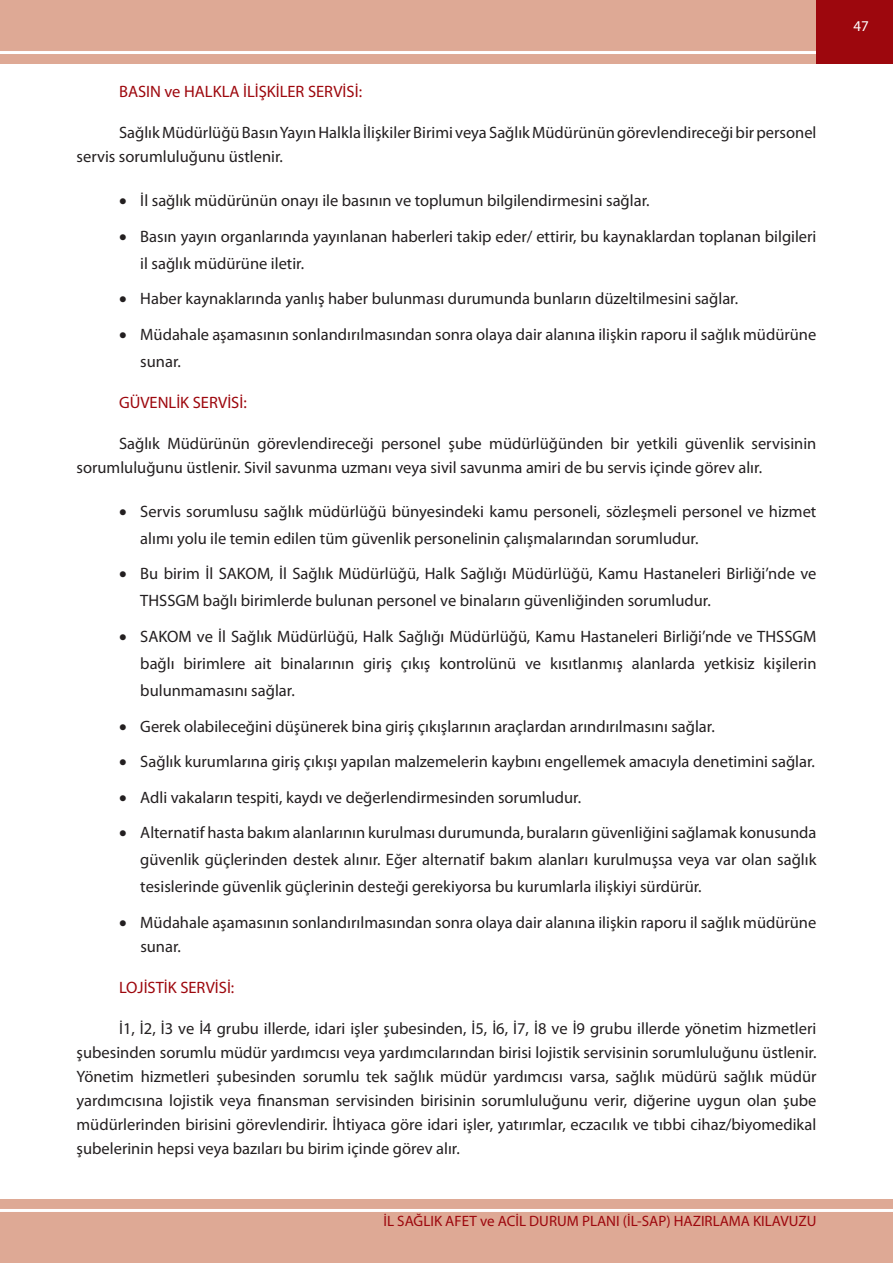
<style>
.page{position:relative;width:893px;height:1263px;background:#fff}
.page>*{position:absolute;margin:0;border:0;box-sizing:border-box;transform-origin:0 0}
.t1{font:16.5px/24px "Myriad Pro";color:#231f20}
.t2{font:16.5px "Myriad Pro";color:#9d070d}
.t3{font:15px "Myriad Pro";color:#9d070d}
.t4{font:15px "Myriad Pro";color:#fff}
</style>
<div class="page">
<div style="left:0;top:1199px;width:893px;height:64px;background:#dea995"></div>
<hr style="left:0;top:1209px;width:893px;height:3px;background:#fff">
<div style="left:0;top:0;width:893px;height:64px;background:#dea995"></div>
<hr style="left:0;top:51px;width:893px;height:3px;background:#fff">
<div style="left:816px;top:0;width:77px;height:64px;background:#9d070d"></div>
<p class="t2" style="left:119px;top:82px;width:244px">BASIN ve HALKLA İLİŞKİLER SERVİSİ:</p>
<p class="t1" style="left:77px;top:121px;width:741px;text-indent:43px">Sağlık Müdürlüğü Basın Yayın Halkla İlişkiler Birimi veya Sağlık Müdürünün görevlendireceği bir personel servis sorumluluğunu üstlenir.</p>
<p class="t1" style="left:119px;top:189px;width:532px">• İl sağlık müdürünün onayı ile basının ve toplumun bilgilendirmesini sağlar.</p>
<p class="t1" style="left:140px;top:223px;width:678px;line-height:27px;text-indent:-21px">• Basın yayın organlarında yayınlanan haberleri takip eder/ ettirir, bu kaynaklardan toplanan bilgileri il sağlık müdürüne iletir.</p>
<p class="t1" style="left:119px;top:287px;width:621px">• Haber kaynaklarında yanlış haber bulunması durumunda bunların düzeltilmesini sağlar.</p>
<p class="t1" style="left:140px;top:321px;width:678px;line-height:27px;text-indent:-21px">• Müdahale aşamasının sonlandırılmasından sonra olaya dair alanına ilişkin raporu il sağlık müdürüne sunar.</p>
<p class="t2" style="left:119px;top:392px;width:129px">GÜVENLİK SERVİSİ:</p>
<p class="t1" style="left:77px;top:431px;width:741px;text-indent:43px">Sağlık Müdürünün görevlendireceği personel şube müdürlüğünden bir yetkili güvenlik servisinin sorumluluğunu üstlenir. Sivil savunma uzmanı veya sivil savunma amiri de bu servis içinde görev alır.</p>
<p class="t1" style="left:140px;top:498px;width:678px;line-height:27px;text-indent:-21px">• Servis sorumlusu sağlık müdürlüğü bünyesindeki kamu personeli, sözleşmeli personel ve hizmet alımı yolu ile temin edilen tüm güvenlik personelinin çalışmalarından sorumludur.</p>
<p class="t1" style="left:140px;top:560px;width:678px;line-height:27px;text-indent:-21px">• Bu birim İl SAKOM, İl Sağlık Müdürlüğü, Halk Sağlığı Müdürlüğü, Kamu Hastaneleri Birliği’nde ve<br>THSSGM bağlı birimlerde bulunan personel ve binaların güvenliğinden sorumludur.</p>
<p class="t1" style="left:140px;top:623px;width:678px;line-height:27px;text-align:justify;text-indent:-21px">• SAKOM ve İl Sağlık Müdürlüğü, Halk Sağlığı Müdürlüğü, Kamu Hastaneleri Birliği’nde ve THSSGM bağlı birimlere ait binalarının giriş çıkış kontrolünü ve kısıtlanmış alanlarda yetkisiz kişilerin bulunmamasını sağlar.</p>
<p class="t1" style="left:119px;top:714px;width:597px">• Gerek olabileceğini düşünerek bina giriş çıkışlarının araçlardan arındırılmasını sağlar.</p>
<p class="t1" style="left:119px;top:749px;width:697px">• Sağlık kurumlarına giriş çıkışı yapılan malzemelerin kaybını engellemek amacıyla denetimini sağlar.</p>
<p class="t1" style="left:119px;top:785px;width:464px">• Adli vakaların tespiti, kaydı ve değerlendirmesinden sorumludur.</p>
<p class="t1" style="left:140px;top:819px;width:678px;line-height:27px;text-align:justify;text-indent:-21px">• Alternatif hasta bakım alanlarının kurulması durumunda, buraların güvenliğini sağlamak konusunda güvenlik güçlerinden destek alınır. Eğer alternatif bakım alanları kurulmuşsa veya var olan sağlık tesislerinde güvenlik güçlerinin desteği gerekiyorsa bu kurumlarla ilişkiyi sürdürür.</p>
<p class="t1" style="left:140px;top:910px;width:678px;text-indent:-21px">• Müdahale aşamasının sonlandırılmasından sonra olaya dair alanına ilişkin raporu il sağlık müdürüne sunar.</p>
<p class="t2" style="left:119px;top:977px;width:117px">LOJİSTİK SERVİSİ:</p>
<p class="t1" style="left:77px;top:1016px;width:741px;text-align:justify;text-indent:43px">İ1, İ2, İ3 ve İ4 grubu illerde, idari işler şubesinden, İ5, İ6, İ7, İ8 ve İ9 grubu illerde yönetim hizmetleri şubesinden sorumlu müdür yardımcısı veya yardımcılarından birisi lojistik servisinin sorumluluğunu üstlenir.<br>Yönetim hizmetleri şubesinden sorumlu tek sağlık müdür yardımcısı varsa, sağlık müdürü sağlık müdür yardımcısına lojistik veya finansman servisinden birisinin sorumluluğunu verir, diğerine uygun olan şube müdürlerinden birisini görevlendirir. İhtiyaca göre idari işler, yatırımlar, eczacılık ve tıbbi cihaz/biyomedikal şubelerinin hepsi veya bazıları bu birim içinde görev alır.</p>
<p class="t3" style="left:383px;top:1211px;width:434px">İL SAĞLIK AFET ve ACİL DURUM PLANI (İL-SAP) HAZIRLAMA KILAVUZU</p>
<p class="t4" style="left:853px;top:17px;width:17px">47</p>
</div>
